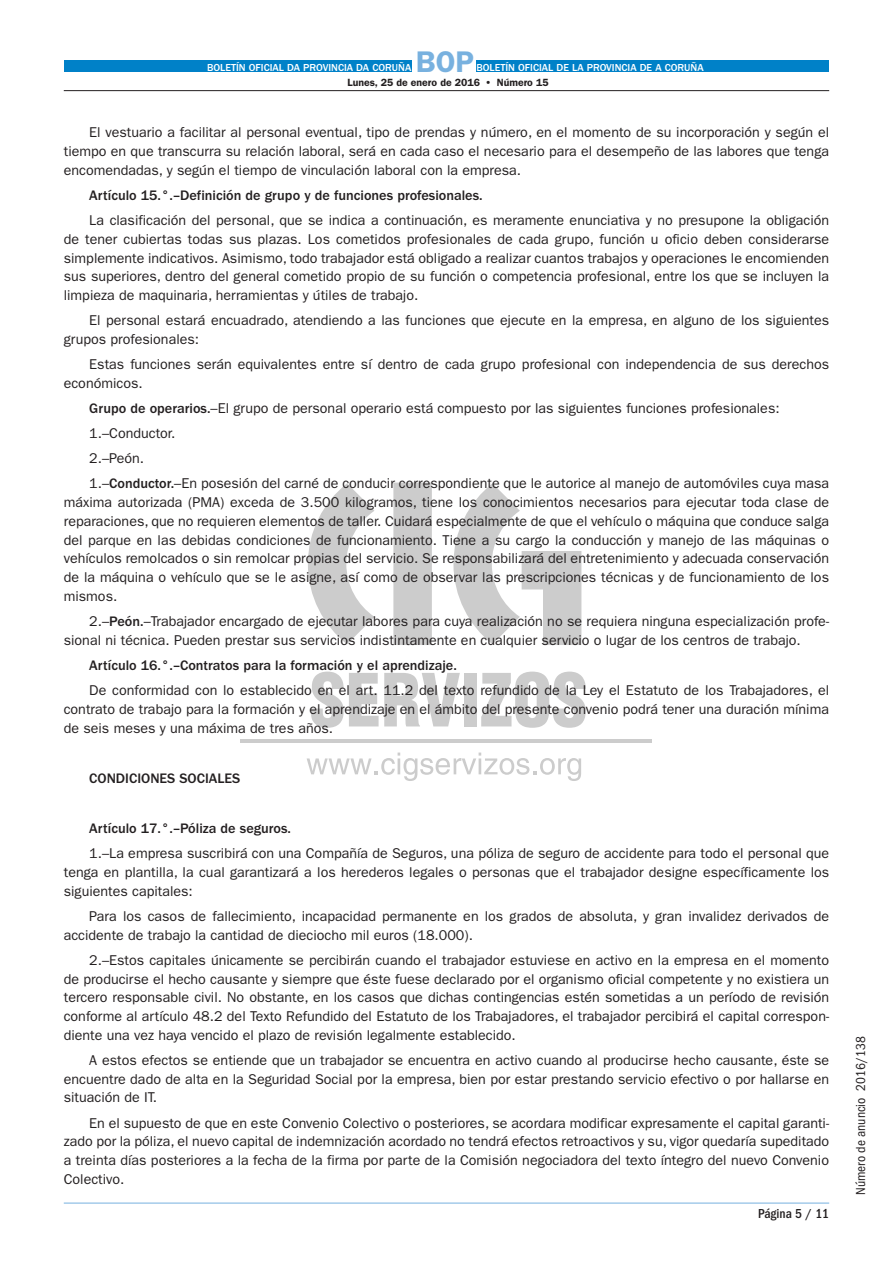
<style>
.page{position:relative;width:893px;height:1263px;background:#fff}
.page>*{position:absolute;margin:0;border:0;box-sizing:border-box;transform-origin:0 0}
.t1{font:600 30px "ITC Franklin Gothic Std";color:#78b1df}
.t2{font:14.25px/18.8px "ITC Franklin Gothic Std";color:#231f20;text-align:justify}
.t3{font:500 14.25px "ITC Franklin Gothic Std";color:#231f20}
.t4{font:condensed 13.5px "ITC Franklin Gothic Std";color:#231f20}
.t5{font:500 condensed 13.5px "ITC Franklin Gothic Std";color:#231f20}
.t6{font:500 10.5px "ITC Franklin Gothic Std";color:#fff}
.t7{font:600 10.5px "ITC Franklin Gothic Std";color:#231f20}
.s1{font-weight:500}
</style>
<div class="page">
<svg style="left:308px;top:483px;width:273px;height:162px"></svg>
<hr style="left:240px;top:739px;width:411px;height:3px;background:#ccc">
<svg style="left:307px;top:752px;width:274px;height:29px"></svg>
<svg style="left:311px;top:672px;width:149px;height:56px"></svg>
<div style="left:464px;top:673px;width:13px;height:53px;background:#ccc"></div>
<svg style="left:481px;top:672px;width:105px;height:56px"></svg>
<div style="left:64px;top:60px;width:347px;height:12px;background:#0081c8"></div>
<div style="left:476px;top:60px;width:353px;height:12px;background:#0081c8"></div>
<hr style="left:64px;top:90px;width:765px;height:1px;background:#231f20">
<hr style="left:64px;top:1203px;width:765px;height:1px;background:#76b1df">
<p class="t6" style="left:207px;top:62px;width:206px">BOLETÍN OFICIAL DA PROVINCIA DA CORUÑA</p>
<h1 class="t1" style="left:416px;top:44px;width:60px">BOP</h1>
<p class="t6" style="left:476px;top:62px;width:229px">BOLETÍN OFICIAL DE LA PROVINCIA DE A CORUÑA</p>
<p class="t7" style="left:347px;top:76px;width:203px">Lunes, 25 de enero de 2016 • Número 15</p>
<p class="t2" style="left:64px;top:123px;width:767px;text-indent:26px">El vestuario a facilitar al personal eventual, tipo de prendas y número, en el momento de su incorporación y según el tiempo en que transcurra su relación laboral, será en cada caso el necesario para el desempeño de las labores que tenga encomendadas, y según el tiempo de vinculación laboral con la empresa.</p>
<p class="t3" style="left:89px;top:187px;width:395px">Artículo 15.°.–Definición de grupo y de funciones profesionales.</p>
<p class="t2" style="left:64px;top:211px;width:767px;text-indent:26px">La clasificación del personal, que se indica a continuación, es meramente enunciativa y no presupone la obligación de tener cubiertas todas sus plazas. Los cometidos profesionales de cada grupo, función u oficio deben considerarse simplemente indicativos. Asimismo, todo trabajador está obligado a realizar cuantos trabajos y operaciones le encomienden sus superiores, dentro del general cometido propio de su función o competencia profesional, entre los que se incluyen la limpieza de maquinaria, herramientas y útiles de trabajo.</p>
<p class="t2" style="left:64px;top:311px;width:767px;text-indent:26px">El personal estará encuadrado, atendiendo a las funciones que ejecute en la empresa, en alguno de los siguientes grupos profesionales:</p>
<p class="t2" style="left:64px;top:355px;width:767px;text-indent:26px">Estas funciones serán equivalentes entre sí dentro de cada grupo profesional con independencia de sus derechos económicos.</p>
<p class="t2" style="left:89px;top:396px;width:741px;line-height:25px;text-align:left"><span class="s1">Grupo de operarios.</span>–El grupo de personal operario está compuesto por las siguientes funciones profesionales:<br>1.–Conductor.<br>2.–Peón.<br>1.–<span class="s1">Conductor.</span>–En posesión del carné de conducir correspondiente que le autorice al manejo de automóviles cuya masa</p>
<p class="t2" style="left:64px;top:493px;width:767px">máxima autorizada (PMA) exceda de 3.500 kilogramos, tiene los conocimientos necesarios para ejecutar toda clase de reparaciones, que no requieren elementos de taller. Cuidará especialmente de que el vehículo o máquina que conduce salga del parque en las debidas condiciones de funcionamiento. Tiene a su cargo la conducción y manejo de las máquinas o vehículos remolcados o sin remolcar propias del servicio. Se responsabilizará del entretenimiento y adecuada conservación de la máquina o vehículo que se le asigne, así como de observar las prescripciones técnicas y de funcionamiento de los mismos.</p>
<p class="t2" style="left:64px;top:612px;width:767px;text-indent:26px">2.–<span class="s1">Peón.</span>–Trabajador encargado de ejecutar labores para cuya realización no se requiera ninguna especialización profe&shy;sional ni técnica. Pueden prestar sus servicios indistintamente en cualquier servicio o lugar de los centros de trabajo.</p>
<p class="t3" style="left:89px;top:657px;width:369px">Artículo 16.°.–Contratos para la formación y el aprendizaje.</p>
<p class="t2" style="left:64px;top:681px;width:767px;text-indent:26px">De conformidad con lo establecido en el art. 11.2 del texto refundido de la Ley el Estatuto de los Trabajadores, el contrato de trabajo para la formación y el aprendizaje en el ámbito del presente convenio podrá tener una duración mínima de seis meses y una máxima de tres años.</p>
<p class="t3" style="left:89px;top:770px;width:153px">CONDICIONES SOCIALES</p>
<p class="t3" style="left:89px;top:820px;width:203px">Artículo 17.°.–Póliza de seguros.</p>
<p class="t2" style="left:64px;top:844px;width:767px;text-indent:26px">1.–La empresa suscribirá con una Compañía de Seguros, una póliza de seguro de accidente para todo el personal que tenga en plantilla, la cual garantizará a los herederos legales o personas que el trabajador designe específicamente los siguientes capitales:</p>
<p class="t2" style="left:64px;top:907px;width:767px;text-indent:26px">Para los casos de fallecimiento, incapacidad permanente en los grados de absoluta, y gran invalidez derivados de accidente de trabajo la cantidad de dieciocho mil euros (18.000).</p>
<p class="t2" style="left:64px;top:951px;width:767px;text-indent:26px">2.–Estos capitales únicamente se percibirán cuando el trabajador estuviese en activo en la empresa en el momento de producirse el hecho causante y siempre que éste fuese declarado por el organismo oficial competente y no existiera un tercero responsable civil. No obstante, en los casos que dichas contingencias estén sometidas a un período de revisión conforme al artículo 48.2 del Texto Refundido del Estatuto de los Trabajadores, el trabajador percibirá el capital correspon&shy;diente una vez haya vencido el plazo de revisión legalmente establecido.</p>
<p class="t2" style="left:64px;top:1051px;width:767px;text-indent:26px">A estos efectos se entiende que un trabajador se encuentra en activo cuando al producirse hecho causante, éste se encuentre dado de alta en la Seguridad Social por la empresa, bien por estar prestando servicio efectivo o por hallarse en situación de IT.</p>
<p class="t2" style="left:64px;top:1113px;width:767px;text-indent:26px">En el supuesto de que en este Convenio Colectivo o posteriores, se acordara modificar expresamente el capital garanti&shy;zado por la póliza, el nuevo capital de indemnización acordado no tendrá efectos retroactivos y su, vigor quedaría supeditado a treinta días posteriores a la fecha de la firma por parte de la Comisión negociadora del texto íntegro del nuevo Convenio Colectivo.</p>
<p class="t5" style="left:758px;top:1206px;width:73px">Página 5 / 11</p>
<p class="t4" style="left:853px;top:1195px;width:160px;rotate:-90deg">Número de anuncio 2016/138</p>
</div>
